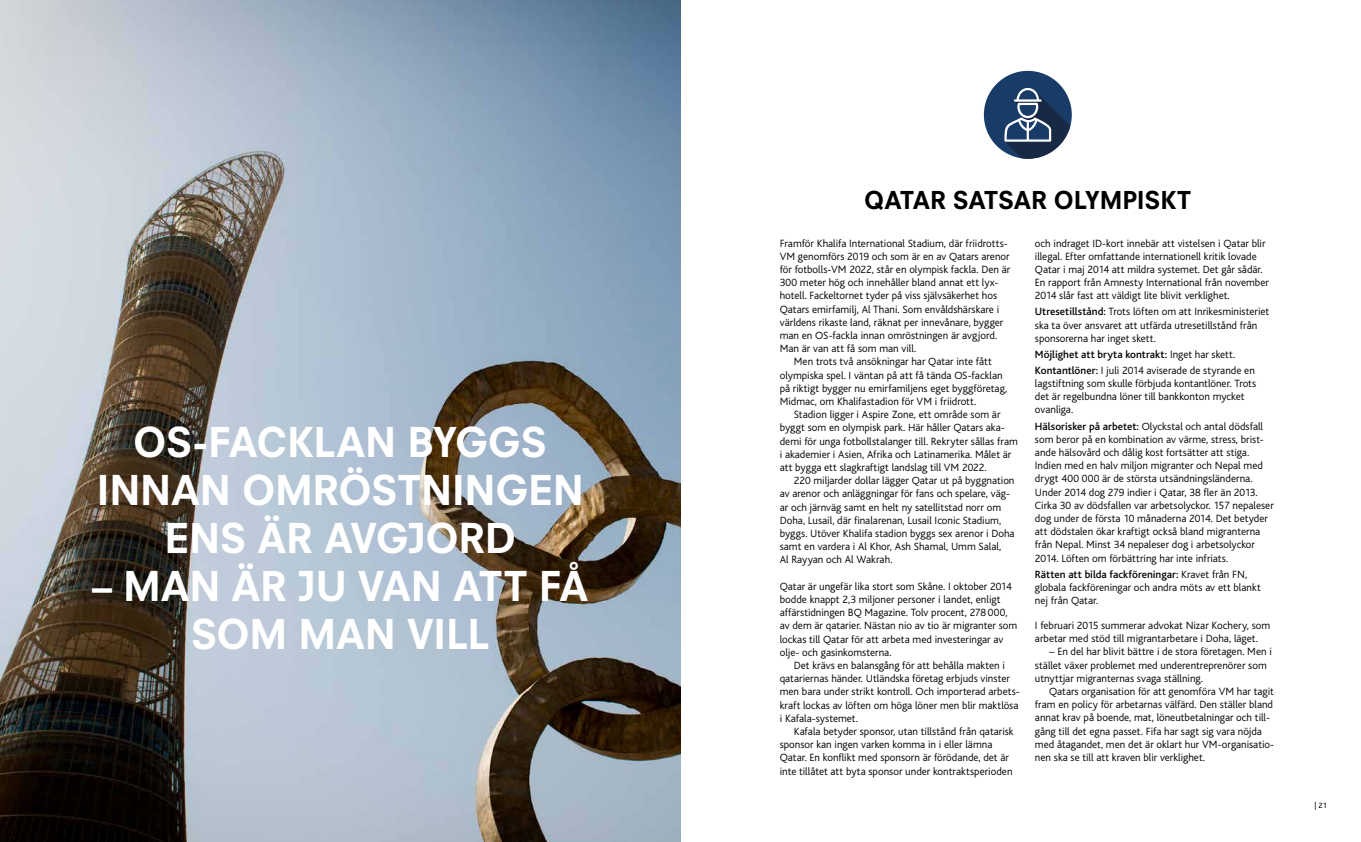
<style>
.page{position:relative;width:1361px;height:842px;background:#fff}
.page>*{position:absolute;margin:0;border:0;box-sizing:border-box;transform-origin:0 0}
.t1{font:800 40px/48px "Neuzeit S";letter-spacing:-.01em;color:#fff;text-align:center}
.t2{font:800 24px "Neuzeit S";letter-spacing:-.01em;color:#000}
.t3{font:300 11px/13.2px "Bliss";color:#000}
.t4{font:8px "Bliss";color:#000}
.s1{font-weight:500}
</style>
<div class="page">
<img style="left:0;top:0;width:680px;height:842px">
<div style="left:984px;top:71px;width:87px;height:88px;background:#193b68;border-radius:50%"></div>
<svg style="left:1004px;top:88px;width:66px;height:71px"></svg>
<h1 class="t1" style="left:97px;top:418px;width:489px">OS-FACKLAN BYGGS<br>INNAN OMRÖSTNINGEN<br>ENS ÄR AVGJORD</h1>
<h1 class="t1" style="left:92px;top:562px;width:498px">– MAN ÄR JU VAN ATT FÅ<br>SOM MAN VILL</h1>
<h2 class="t2" style="left:864px;top:186px;width:329px">QATAR SATSAR OLYMPISKT</h2>
<p class="t3" style="left:780px;top:237px;width:230px">Framför Khalifa International Stadium, där friidrotts-</p>
<p class="t3" style="left:780px;top:250px;width:231px">VM genomförs 2019 och som är en av Qatars arenor</p>
<p class="t3" style="left:780px;top:263px;width:232px">för fotbolls-VM 2022, står en olympisk fackla. Den är</p>
<p class="t3" style="left:780px;top:276px;width:220px">300 meter hög och innehåller bland annat ett lyx-</p>
<p class="t3" style="left:780px;top:289px;width:219px">hotell. Fackeltornet tyder på viss självsäkerhet hos</p>
<p class="t3" style="left:780px;top:303px;width:221px">Qatars emirfamilj, Al Thani. Som envåldshärskare i</p>
<p class="t3" style="left:780px;top:316px;width:225px">världens rikaste land, räknat per innevånare, bygger</p>
<p class="t3" style="left:780px;top:329px;width:219px">man en OS-fackla innan omröstningen är avgjord.</p>
<p class="t3" style="left:780px;top:342px;width:138px">Man är van att få som man vill.</p>
<p class="t3" style="left:794px;top:355px;width:200px">Men trots två ansökningar har Qatar inte fått</p>
<p class="t3" style="left:780px;top:369px;width:224px">olympiska spel. I väntan på att få tända OS-facklan</p>
<p class="t3" style="left:780px;top:382px;width:229px">på riktigt bygger nu emirfamiljens eget byggföretag,</p>
<p class="t3" style="left:780px;top:395px;width:198px">Midmac, om Khalifastadion för VM i friidrott.</p>
<p class="t3" style="left:794px;top:408px;width:208px">Stadion ligger i Aspire Zone, ett område som är</p>
<p class="t3" style="left:780px;top:421px;width:226px">byggt som en olympisk park. Här håller Qatars aka-</p>
<p class="t3" style="left:780px;top:435px;width:240px">demi för unga fotbollstalanger till. Rekryter sållas fram</p>
<p class="t3" style="left:780px;top:448px;width:233px">i akademier i Asien, Afrika och Latinamerika. Målet är</p>
<p class="t3" style="left:780px;top:461px;width:208px">att bygga ett slagkraftigt landslag till VM 2022.</p>
<p class="t3" style="left:794px;top:474px;width:222px">220 miljarder dollar lägger Qatar ut på byggnation</p>
<p class="t3" style="left:780px;top:487px;width:232px">av arenor och anläggningar för fans och spelare, väg-</p>
<p class="t3" style="left:780px;top:501px;width:223px">ar och järnväg samt en helt ny satellitstad norr om</p>
<p class="t3" style="left:780px;top:514px;width:223px">Doha, Lusail, där finalarenan, Lusail Iconic Stadium,</p>
<p class="t3" style="left:780px;top:527px;width:236px">byggs. Utöver Khalifa stadion byggs sex arenor i Doha</p>
<p class="t3" style="left:780px;top:540px;width:223px">samt en vardera i Al Khor, Ash Shamal, Umm Salal,</p>
<p class="t3" style="left:780px;top:553px;width:114px">Al Rayyan och Al Wakrah.</p>
<p class="t3" style="left:780px;top:580px;width:239px">Qatar är ungefär lika stort som Skåne. I oktober 2014 bodde knappt 2,3 miljoner personer i landet, enligt affärstidningen BQ Magazine. Tolv procent, 278 000, av dem är qatarier. Nästan nio av tio är migranter som lockas till Qatar för att arbeta med investeringar av olje- och gasinkomsterna.</p>
<p class="t3" style="left:780px;top:659px;width:241px;text-indent:14px">Det krävs en balansgång för att behålla makten i qatariernas händer. Utländska företag erbjuds vinster men bara under strikt kontroll. Och importerad arbets&shy;kraft lockas av löften om höga löner men blir maktlösa i Kafala-systemet.</p>
<p class="t3" style="left:780px;top:725px;width:235px;text-indent:14px">Kafala betyder sponsor, utan tillstånd från qatarisk sponsor kan ingen varken komma in i eller lämna Qatar. En konflikt med sponsorn är förödande, det är inte tillåtet att byta sponsor under kontraktsperioden</p>
<p class="t3" style="left:1035px;top:237px;width:235px">och indraget ID-kort innebär att vistelsen i Qatar blir illegal. Efter omfattande internationell kritik lovade Qatar i maj 2014 att mildra systemet. Det går sådär.<br>En rapport från Amnesty International från november 2014 slår fast att väldigt lite blivit verklighet.</p>
<p class="t3" style="left:1035px;top:305px;width:236px"><span class="s1">Utresetillstånd:</span> Trots löften om att Inrikesministeriet ska ta över ansvaret att utfärda utresetillstånd från sponsorerna har inget skett.</p>
<p class="t3" style="left:1035px;top:346px;width:221px;line-height:16px"><span class="s1">Möjlighet att bryta kontrakt:</span> Inget har skett.<br><span class="s1">Kontantlöner:</span> I juli 2014 aviserade de styrande en</p>
<p class="t3" style="left:1035px;top:377px;width:223px">lagstiftning som skulle förbjuda kontantlöner. Trots det är regelbundna löner till bankkonton mycket ovanliga.</p>
<p class="t3" style="left:1035px;top:419px;width:240px"><span class="s1">Hälsorisker på arbetet:</span> Olyckstal och antal dödsfall som beror på en kombination av värme, stress, brist&shy;ande hälsovård och dålig kost fortsätter att stiga.<br>Indien med en halv miljon migranter och Nepal med drygt 400 000 är de största utsändningsländerna.<br>Under 2014 dog 279 indier i Qatar, 38 fler än 2013.<br>Cirka 30 av dödsfallen var arbetsolyckor. 157 nepaleser dog under de första 10 månaderna 2014. Det betyder att dödstalen ökar kraftigt också bland migranterna från Nepal. Minst 34 nepaleser dog i arbetsolyckor 2014. Löften om förbättring har inte infriats.</p>
<p class="t3" style="left:1035px;top:567px;width:227px"><span class="s1">Rätten att bilda fackföreningar:</span> Kravet från FN, globala fackföreningar och andra möts av ett blankt nej från Qatar.</p>
<p class="t3" style="left:1035px;top:619px;width:237px">I februari 2015 summerar advokat Nizar Kochery, som arbetar med stöd till migrantarbetare i Doha, läget.</p>
<p class="t3" style="left:1035px;top:645px;width:238px;text-indent:14px">– En del har blivit bättre i de stora företagen. Men i stället växer problemet med underentreprenörer som utnyttjar migranternas svaga ställning.</p>
<p class="t3" style="left:1035px;top:685px;width:241px;text-indent:14px">Qatars organisation för att genomföra VM har tagit fram en policy för arbetarnas välfärd. Den ställer bland annat krav på boende, mat, löneutbetalningar och till&shy;gång till det egna passet. Fifa har sagt sig vara nöjda med åtagandet, men det är oklart hur VM-organisatio&shy;nen ska se till att kraven blir verklighet.</p>
<p class="t4" style="left:1314px;top:801px;width:14px">| 21</p>
</div>
